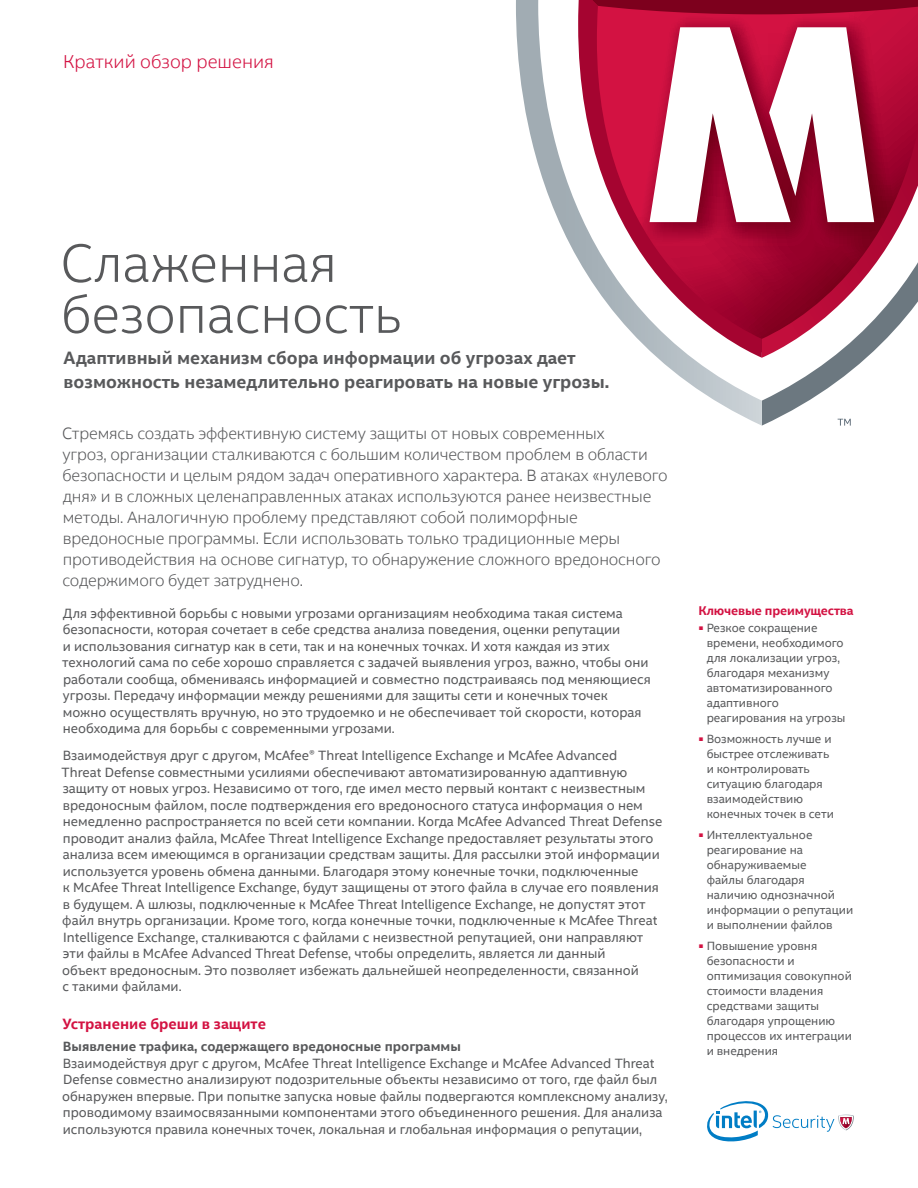
<style>
.page{position:relative;width:918px;height:1188px;background:#fff}
.page>*{position:absolute;margin:0;border:0;box-sizing:border-box;transform-origin:0 0}
.t1{font:300 54px/51px "Intel Clear";color:#58595b}
.t2{font:300 18.75px "Intel Clear";color:#d31242}
.t3{font:700 18px/24px "Intel Clear";color:#58595b}
.t4{font:300 16.5px/21px "Intel Clear";letter-spacing:-.01em;color:#58595b}
.t5{font:700 15px "Intel Clear";color:#d31242}
.t6{font:13.5px/16.5px "Intel Clear";color:#58595b}
.t7{font:700 13.5px "Intel Clear";color:#58595b}
.t8{font:700 12.75px "Intel Clear";letter-spacing:-.01em;color:#d31242}
.t9{font:12px/15px "Intel Clear";color:#58595b}
</style>
<div class="page">
<svg style="left:707px;top:1101px;width:147px;height:40px"></svg>
<svg style="left:762px;top:358px;width:104px;height:68px"></svg>
<svg style="left:516px;top:0;width:246px;height:426px"></svg>
<svg style="left:578px;top:0;width:184px;height:358px"></svg>
<svg style="left:579px;top:0;width:183px;height:14px;background:#8e0324"></svg>
<svg style="left:762px;top:0;width:156px;height:358px"></svg>
<svg style="left:650px;top:27px;width:224px;height:195px"></svg>
<h2 class="t2" style="left:63px;top:49px;width:212px">Краткий обзор решения</h2>
<h1 class="t1" style="left:60px;top:236px;width:343px">Слаженная безопасность</h1>
<h3 class="t3" style="left:64px;top:346px;width:547px">Адаптивный механизм сбора информации об угрозах дает возможность незамедлительно реагировать на новые угрозы.</h3>
<p class="t4" style="left:62px;top:423px;width:607px">Стремясь создать эффективную систему защиты от новых современных<br>угроз, организации сталкиваются с большим количеством проблем в области безопасности и целым рядом задач оперативного характера. В атаках «нулевого дня» и в сложных целенаправленных атаках используются ранее неизвестные методы. Аналогичную проблему представляют собой полиморфные вредоносные программы. Если использовать только традиционные меры противодействия на основе сигнатур, то обнаружение сложного вредоносного содержимого будет затруднено.</p>
<p class="t6" style="left:62px;top:604px;width:590px">Для эффективной борьбы с новыми угрозами организациям необходима такая система безопасности, которая сочетает в себе средства анализа поведения, оценки репутации<br>и использования сигнатур как в сети, так и на конечных точках. И хотя каждая из этих технологий сама по себе хорошо справляется с задачей выявления угроз, важно, чтобы они работали сообща, обмениваясь информацией и совместно подстраиваясь под меняющиеся угрозы. Передачу информации между решениями для защиты сети и конечных точек можно осуществлять вручную, но это трудоемко и не обеспечивает той скорости, которая необходима для борьбы с современными угрозами.</p>
<p class="t6" style="left:62px;top:747px;width:602px">Взаимодействуя друг с другом, McAfee® Threat Intelligence Exchange и McAfee Advanced<br>Threat Defense совместными усилиями обеспечивают автоматизированную адаптивную защиту от новых угроз. Независимо от того, где имел место первый контакт с неизвестным вредоносным файлом, после подтверждения его вредоносного статуса информация о нем немедленно распространяется по всей сети компании. Когда McAfee Advanced Threat Defense проводит анализ файла, McAfee Threat Intelligence Exchange предоставляет результаты этого анализа всем имеющимся в организации средствам защиты. Для рассылки этой информации используется уровень обмена данными. Благодаря этому конечные точки, подключенные<br>к McAfee Threat Intelligence Exchange, будут защищены от этого файла в случае его появления в будущем. А шлюзы, подключенные к McAfee Threat Intelligence Exchange, не допустят этот файл внутрь организации. Кроме того, когда конечные точки, подключенные к McAfee Threat Intelligence Exchange, сталкиваются с файлами с неизвестной репутацией, они направляют эти файлы в McAfee Advanced Threat Defense, чтобы определить, является ли данный<br>объект вредоносным. Это позволяет избежать дальнейшей неопределенности, связанной<br>с такими файлами.</p>
<p class="t5" style="left:62px;top:1013px;width:205px">Устранение бреши в защите</p>
<p class="t7" style="left:63px;top:1037px;width:400px">Выявление трафика, содержащего вредоносные программы</p>
<p class="t6" style="left:62px;top:1054px;width:607px">Взаимодействуя друг с другом, McAfee Threat Intelligence Exchange и McAfee Advanced Threat Defense совместно анализируют подозрительные объекты независимо от того, где файл был обнаружен впервые. При попытке запуска новые файлы подвергаются комплексному анализу, проводимому взаимосвязанными компонентами этого объединенного решения. Для анализа используются правила конечных точек, локальная и глобальная информация о репутации,</p>
<p class="t8" style="left:698px;top:602px;width:157px">Ключевые преимущества</p>
<p class="t9" style="left:707px;top:620px;width:140px;text-indent:-7px"><sup>■</sup> Резкое сокращение времени, необходимого для локализации угроз, благодаря механизму автоматизированного адаптивного реагирования на угрозы</p>
<p class="t9" style="left:707px;top:731px;width:129px;text-indent:-7px"><sup>■</sup> Возможность лучше и быстрее отслеживать и контролировать ситуацию благодаря взаимодействию конечных точек в сети</p>
<p class="t9" style="left:707px;top:827px;width:148px;text-indent:-7px"><sup>■</sup> Интеллектуальное реагирование на обнаруживаемые<br>файлы благодаря наличию однозначной информации о репутации и выполнении файлов</p>
<p class="t9" style="left:707px;top:938px;width:147px;text-indent:-7px"><sup>■</sup> Повышение уровня безопасности и оптимизация совокупной стоимости владения средствами защиты благодаря упрощению процессов их интеграции и внедрения</p>
</div>
